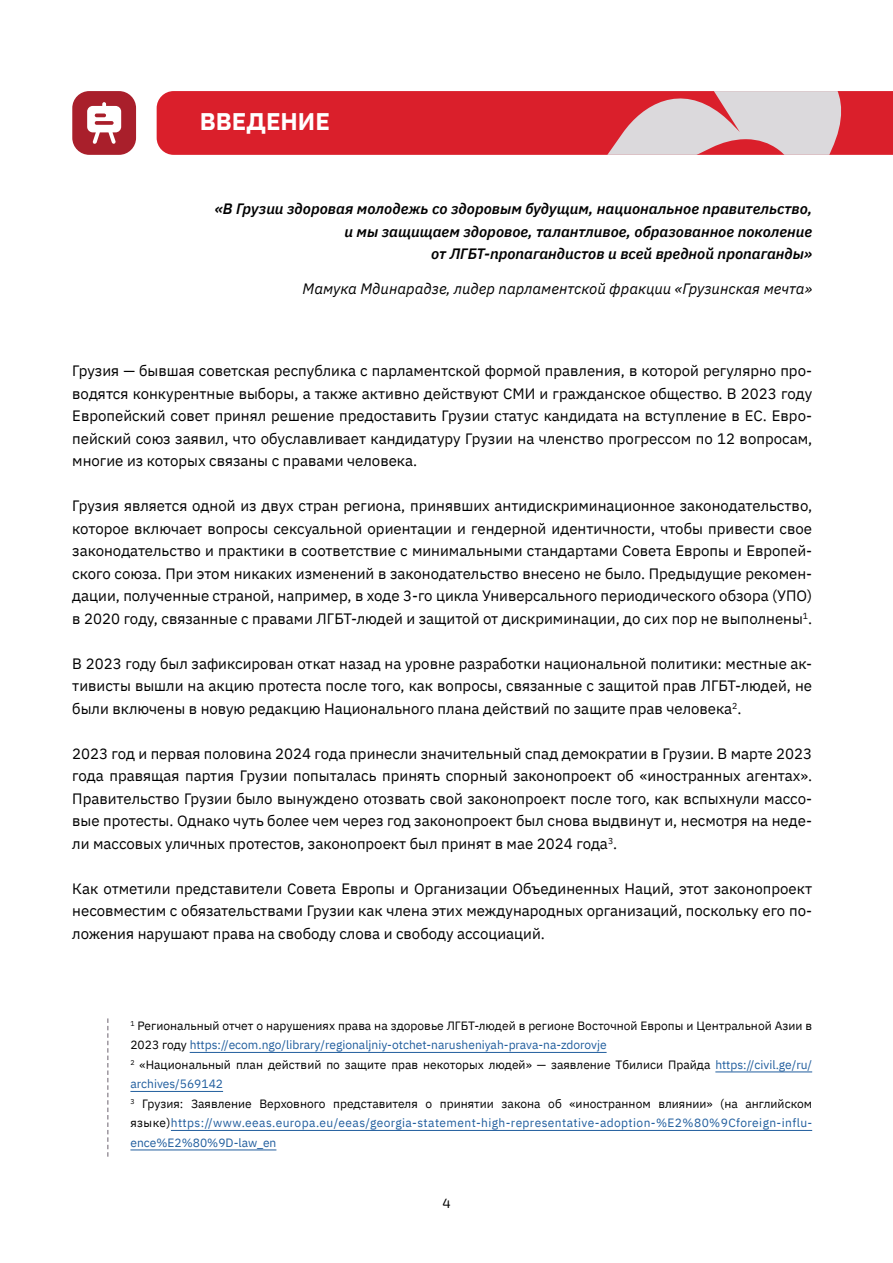
<style>
.page{position:relative;width:893px;height:1263px;background:#fff}
.page>*{position:absolute;margin:0;border:0;box-sizing:border-box;transform-origin:0 0}
.t1{font:700 24px "IBM Plex Sans";color:#fff}
.t2{font:15px/22.5px "IBM Plex Sans";color:#000;text-align:justify}
.t3{font:italic 600 15px/22.5px "IBM Plex Sans";color:#000;text-align:right}
.t4{font:italic 15px "IBM Plex Sans";color:#000}
.t5{font:13.5px "Exo 2";color:#000}
.t6{font:12px/19.5px "IBM Plex Sans";color:#000}
.s1{color:#215e9e}
</style>
<div class="page">
<div style="left:157px;top:91px;width:425px;height:64px;background:#da1f2b"></div>
<svg style="left:582px;top:91px;width:311px;height:64px"></svg>
<div style="left:72px;top:91px;width:64px;height:64px;background:#a91f2b;border-radius:17px"></div>
<hr style="left:190px;top:1052px;width:417px;height:1px;background:#215e9e">
<hr style="left:715px;top:1071px;width:97px;height:1px;background:#215e9e">
<hr style="left:130px;top:1091px;width:93px;height:1px;background:#215e9e">
<hr style="left:171px;top:1130px;width:641px;height:1px;background:#215e9e">
<hr style="left:130px;top:1149px;width:146px;height:1px;background:#215e9e">
<svg style="left:107px;top:1018px;width:2px;height:139px"></svg>
<svg style="left:87px;top:102px;width:34px;height:42px"></svg>
<h1 class="t1" style="left:200px;top:103px;width:132px">ВВЕДЕНИЕ</h1>
<p class="t3" style="left:215px;top:197px;width:599px">«В Грузии здоровая молодежь со здоровым будущим, национальное правительство, и мы защищаем здоровое, талантливое, образованное поколение<br>от ЛГБТ-пропагандистов и всей вредной пропаганды»</p>
<p class="t4" style="left:303px;top:277px;width:511px">Мамука Мдинарадзе, лидер парламентской фракции «Грузинская мечта»</p>
<p class="t2" style="left:72px;top:358px;width:741px">Грузия — бывшая советская республика с парламентской формой правления, в которой регулярно про&shy;водятся конкурентные выборы, а также активно действуют СМИ и гражданское общество. В 2023 году Европейский совет принял решение предоставить Грузии статус кандидата на вступление в ЕС. Евро&shy;пейский союз заявил, что обуславливает кандидатуру Грузии на членство прогрессом по 12 вопросам, многие из которых связаны с правами человека.</p>
<p class="t2" style="left:72px;top:493px;width:741px">Грузия является одной из двух стран региона, принявших антидискриминационное законодательство, которое включает вопросы сексуальной ориентации и гендерной идентичности, чтобы привести свое законодательство и практики в соответствие с минимальными стандартами Совета Европы и Европей&shy;ского союза. При этом никаких изменений в законодательство внесено не было. Предыдущие рекомен&shy;дации, полученные страной, например, в ходе 3-го цикла Универсального периодического обзора (УПО) в 2020 году, связанные с правами ЛГБТ-людей и защитой от дискриминации, до сих пор не выполнены<sup>1</sup>.</p>
<p class="t2" style="left:72px;top:651px;width:741px">В 2023 году был зафиксирован откат назад на уровне разработки национальной политики: местные ак&shy;тивисты вышли на акцию протеста после того, как вопросы, связанные с защитой прав ЛГБТ-людей, не были включены в новую редакцию Национального плана действий по защите прав человека<sup>2</sup>.</p>
<p class="t2" style="left:72px;top:741px;width:741px">2023 год и первая половина 2024 года принесли значительный спад демократии в Грузии. В марте 2023 года правящая партия Грузии попыталась принять спорный законопроект об «иностранных агентах».<br>Правительство Грузии было вынуждено отозвать свой законопроект после того, как вспыхнули массо&shy;вые протесты. Однако чуть более чем через год законопроект был снова выдвинут и, несмотря на неде&shy;ли массовых уличных протестов, законопроект был принят в мае 2024 года<sup>3</sup>.</p>
<p class="t2" style="left:72px;top:876px;width:741px">Как отметили представители Совета Европы и Организации Объединенных Наций, этот законопроект несовместим с обязательствами Грузии как члена этих международных организаций, поскольку его по&shy;ложения нарушают права на свободу слова и свободу ассоциаций.</p>
<p class="t6" style="left:130px;top:1015px;width:683px"><sup>1</sup> Региональный отчет о нарушениях права на здоровье ЛГБТ-людей в регионе Восточной Европы и Центральной Азии в 2023 году <span class="s1">https://ecom.ngo/library/regionaljniy-otchet-narusheniyah-prava-na-zdorovje<br></span><sup>2</sup> «Национальный план действий по защите прав некоторых людей» — заявление Тбилиси Прайда <span class="s1">https://civil.ge/ru/ archives/569142<br></span><sup>3</sup> Грузия: Заявление Верховного представителя о принятии закона об «иностранном влиянии» (на английском языке)<span class="s1">https://www.eeas.europa.eu/eeas/georgia-statement-high-representative-adoption-%E2%80%9Cforeign-influ&shy;ence%E2%80%9D-law_en</span></p>
<p class="t5" style="left:442px;top:1195px;width:10px">4</p>
</div>
